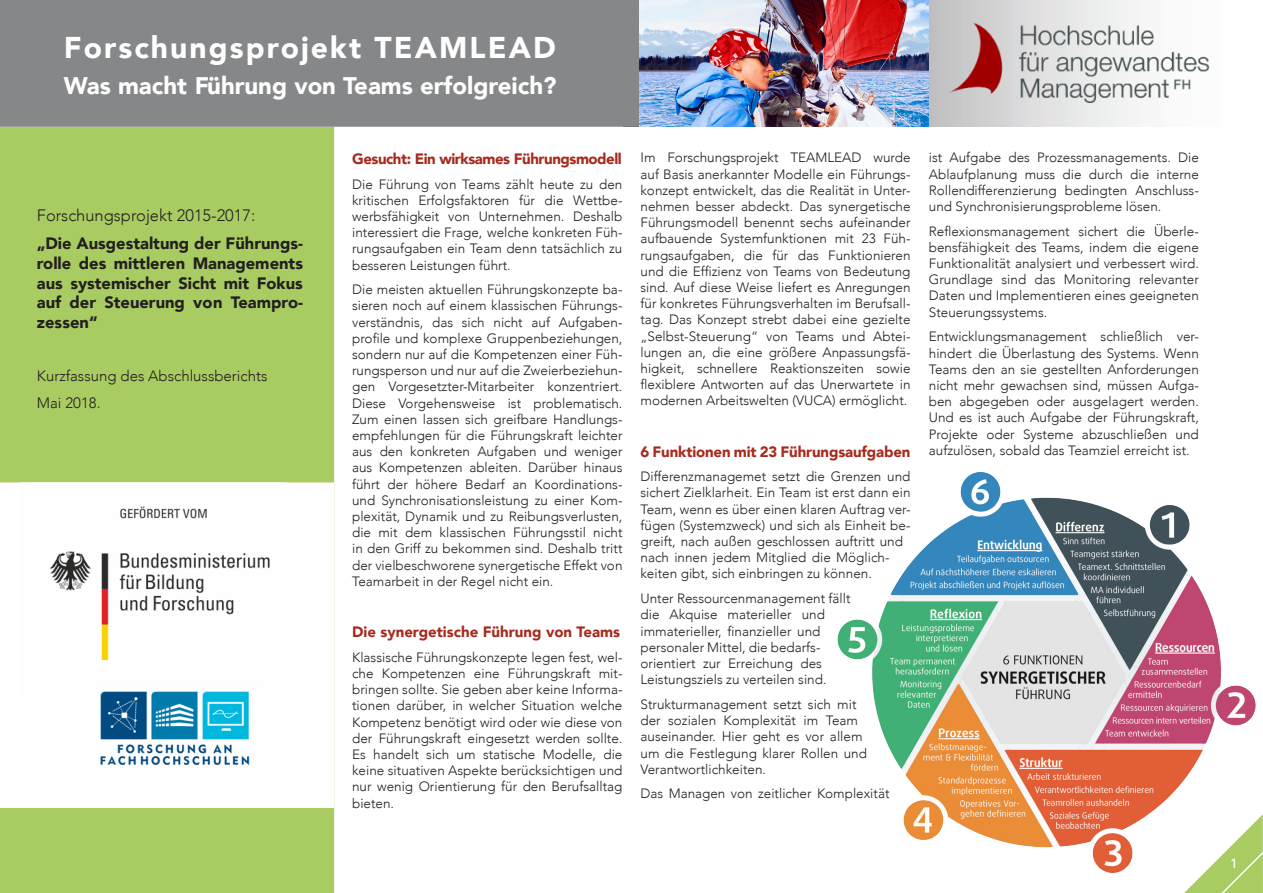
<style>
.page{position:relative;width:1263px;height:893px;background:#fff}
.page>*{position:absolute;margin:0;border:0;box-sizing:border-box;transform-origin:0 0}
.t1{font:900 30px "Avenir";letter-spacing:.07em;color:#fff}
.t2{font:900 24px "Avenir";color:#fff}
.t3{font:900 16.5px/19.8px "Avenir";color:#231f20;text-align:justify}
.t4{font:300 16.5px "Avenir";color:#231f20}
.t5{font:900 15px "Avenir";letter-spacing:-.01em;color:#a62a1d}
.t6{font:300 15px "Avenir";color:#231f20}
.t7{font:900 15px "Avenir";letter-spacing:-.03em;color:#a62a1d}
.t8{font:300 13.5px/16.2px "Avenir";color:#231f20;text-align:justify}
.t9{font:500 13.5px "Avenir";color:#fff}
</style>
<div class="page">
<svg style="left:929px;top:1px;width:209px;height:126px;background:#d8d8d9"></svg>
<img style="left:949px;top:24px;width:261px;height:79px">
<div style="left:1px;top:127px;width:332px;height:765px;background:#a9cc62"></div>
<div style="left:1px;top:483px;width:332px;height:324px;background:#fff"></div>
<div style="left:0;top:482px;width:334px;height:326px;border:2px solid #fff"></div>
<img style="left:21px;top:482px;width:266px;height:179px">
<img style="left:100px;top:691px;width:150px;height:75px">
<svg style="left:1184px;top:814px;width:79px;height:79px"></svg>
<img style="left:837px;top:472px;width:424px;height:407px">
<div style="left:1px;top:1px;width:864px;height:125px;background:#858789"></div>
<div style="left:0;top:0;width:865px;height:127px;border:2px solid #858789"></div>
<img style="left:640px;top:0;width:289px;height:127px">
<p class="t1" style="left:64px;top:21px;width:493px">Forschungsprojekt TEAMLEAD</p>
<p class="t2" style="left:64px;top:65px;width:494px">Was macht Führung von Teams erfolgreich?</p>
<p class="t4" style="left:37px;top:205px;width:220px">Forschungsprojekt 2015-2017:</p>
<p class="t3" style="left:37px;top:233px;width:268px">„Die Ausgestaltung der Führungs&shy;rolle des mittleren Managements aus systemischer Sicht mit Fokus auf der Steuerung von Teampro&shy;zessen“</p>
<p class="t6" style="left:37px;top:367px;width:232px">Kurzfassung des Abschlussberichts</p>
<p class="t6" style="left:37px;top:394px;width:65px">Mai 2018.</p>
<p class="t7" style="left:352px;top:146px;width:271px">Gesucht: Ein wirksames Führungsmodell</p>
<p class="t8" style="left:352px;top:176px;width:272px">Die Führung von Teams zählt heute zu den kritischen Erfolgsfaktoren für die Wettbe&shy;werbsfähigkeit von Unternehmen. Deshalb interessiert die Frage, welche konkreten Füh&shy;rungsaufgaben ein Team denn tatsächlich zu besseren Leistungen führt.</p>
<p class="t8" style="left:352px;top:281px;width:272px">Die meisten aktuellen Führungskonzepte ba&shy;sieren noch auf einem klassischen Führungs&shy;verständnis, das sich nicht auf Aufgaben&shy;profile und komplexe Gruppenbeziehungen, sondern nur auf die Kompetenzen einer Füh&shy;rungsperson und nur auf die Zweierbeziehun&shy;gen Vorgesetzter-Mitarbeiter konzentriert.<br>Diese Vorgehensweise ist problematisch.<br>Zum einen lassen sich greifbare Handlungs&shy;empfehlungen für die Führungskraft leichter aus den konkreten Aufgaben und weniger aus Kompetenzen ableiten. Darüber hinaus führt der höhere Bedarf an Koordinations&shy;und Synchronisationsleistung zu einer Kom&shy;plexität, Dynamik und zu Reibungsverlusten, die mit dem klassischen Führungsstil nicht in den Griff zu bekommen sind. Deshalb tritt der vielbeschworene synergetische Effekt von Teamarbeit in der Regel nicht ein.</p>
<p class="t5" style="left:352px;top:619px;width:270px">Die synergetische Führung von Teams</p>
<p class="t8" style="left:352px;top:649px;width:272px">Klassische Führungskonzepte legen fest, wel&shy;che Kompetenzen eine Führungskraft mit&shy;bringen sollte. Sie geben aber keine Informa&shy;tionen darüber, in welcher Situation welche Kompetenz benötigt wird oder wie diese von der Führungskraft eingesetzt werden sollte.<br>Es handelt sich um statische Modelle, die keine situativen Aspekte berücksichtigen und nur wenig Orientierung für den Berufsalltag bieten.</p>
<p class="t8" style="left:640px;top:150px;width:272px">Im Forschungsprojekt TEAMLEAD wurde auf Basis anerkannter Modelle ein Führungs&shy;konzept entwickelt, das die Realität in Unter&shy;nehmen besser abdeckt. Das synergetische Führungsmodell benennt sechs aufeinander aufbauende Systemfunktionen mit 23 Füh&shy;rungsaufgaben, die für das Funktionieren und die Effizienz von Teams von Bedeutung sind. Auf diese Weise liefert es Anregungen für konkretes Führungsverhalten im Berufsall&shy;tag. Das Konzept strebt dabei eine gezielte „Selbst-Steuerung“ von Teams und Abtei&shy;lungen an, die eine größere Anpassungsfä&shy;higkeit, schnellere Reaktionszeiten sowie flexiblere Antworten auf das Unerwartete in modernen Arbeitswelten (VUCA) ermöglicht.</p>
<p class="t5" style="left:640px;top:438px;width:272px">6 Funktionen mit 23 Führungsaufgaben</p>
<p class="t8" style="left:640px;top:469px;width:272px;text-align:left">Differenzmanagemet setzt die Grenzen und sichert Zielklarheit. Ein Team ist erst dann ein Team, wenn es über einen klaren Auftrag ver&shy;fügen (Systemzweck) und sich als Einheit be&shy;greift, nach außen geschlossen auftritt und nach innen jedem Mitglied die Möglich&shy;keiten gibt, sich einbringen zu können.</p>
<p class="t8" style="left:640px;top:590px;width:212px;text-align:left">Unter Ressourcenmanagement fällt die Akquise materieller und immaterieller, finanzieller und personaler Mittel, die bedarfs&shy;orientiert zur Erreichung des<br>Leistungsziels zu verteilen sind.</p>
<p class="t8" style="left:640px;top:696px;width:228px;text-align:left">Strukturmanagement setzt sich mit der sozialen Komplexität im Team auseinander. Hier geht es vor allem um die Festlegung klarer Rollen und<br>Verantwortlichkeiten.</p>
<p class="t8" style="left:640px;top:786px;width:251px">Das Managen von zeitlicher Komplexität</p>
<p class="t8" style="left:929px;top:150px;width:272px">ist Aufgabe des Prozessmanagements. Die Ablaufplanung muss die durch die interne Rollendifferenzierung bedingten Anschluss&shy;und Synchronisierungsprobleme lösen.</p>
<p class="t8" style="left:929px;top:223px;width:272px">Reflexionsmanagement sichert die Überle&shy;bensfähigkeit des Teams, indem die eigene Funktionalität analysiert und verbessert wird.<br>Grundlage sind das Monitoring relevanter Daten und Implementieren eines geeigneten Steuerungssystems.</p>
<p class="t8" style="left:929px;top:329px;width:272px">Entwicklungsmanagement schließlich ver&shy;hindert die Überlastung des Systems. Wenn Teams den an sie gestellten Anforderungen nicht mehr gewachsen sind, müssen Aufga&shy;ben abgegeben oder ausgelagert werden.<br>Und es ist auch Aufgabe der Führungskraft, Projekte oder Systeme abzuschließen und aufzulösen, sobald das Teamziel erreicht ist.</p>
<p class="t9" style="left:1230px;top:852px;width:9px">1</p>
</div>
